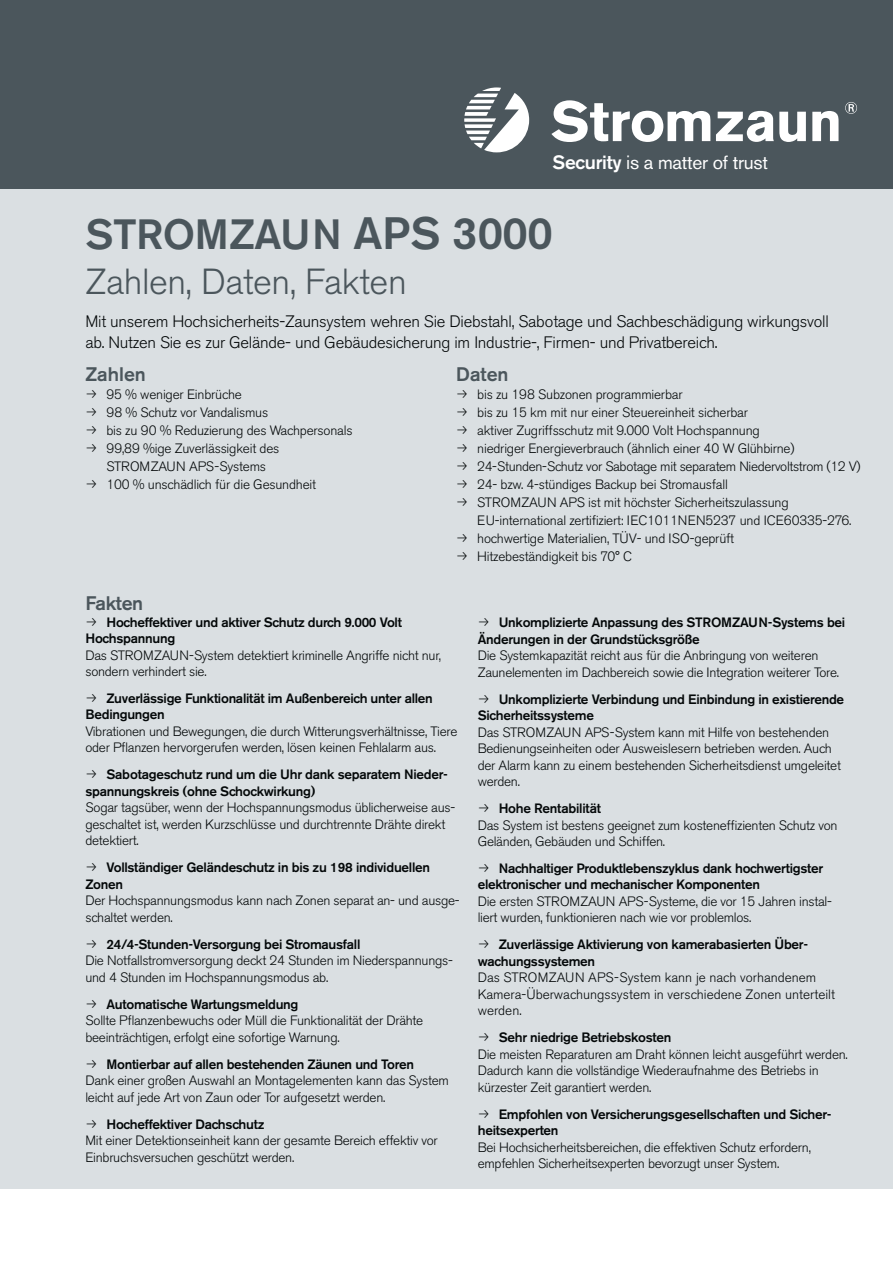
<style>
.page{position:relative;width:893px;height:1263px;background:#fff}
.page>*{position:absolute;margin:0;border:0;box-sizing:border-box;transform-origin:0 0}
.t1{font:500 42px "Akzidenz Grotesk BE";letter-spacing:-.01em;color:#4b565c}
.t2{font:300 36px "Akzidenz Grotesk BE";letter-spacing:-.01em;color:#4b565c}
.t3{font:500 19.5px "Akzidenz Grotesk BE";color:#4b565c}
.t4{font:19.2px "Akzidenz Grotesk BE";letter-spacing:-.015em;color:#fff}
.t5{font:300 16.5px/21px "Akzidenz Grotesk BE";letter-spacing:-.015em;color:#040809}
.t6{font:300 13.5px/16.5px "Akzidenz Grotesk BE";letter-spacing:-.02em;color:#040809}
.t7{font:500 13.5px/16.5px "Akzidenz Grotesk BE";letter-spacing:-.02em;color:#040809}
.t8{font:300 13.5px/16.5px "Akzidenz Grotesk BE";color:#040809}
.s1{font-weight:500}
.s2{font-size:45px}
</style>
<div class="page">
<div style="left:0;top:0;width:893px;height:1189px;background:#dadfe2"></div>
<div style="left:0;top:0;width:893px;height:189px;background:#4b565c"></div>
<svg style="left:464px;top:87px;width:65px;height:65px"></svg>
<svg style="left:551px;top:100px;width:287px;height:42px"></svg>
<svg style="left:845px;top:102px;width:12px;height:12px"></svg>
<h3 class="t4" style="left:552px;top:155px;width:217px"><span class="s1">Security</span> is a matter of trust</h3>
<h1 class="t1" style="left:85px;top:219px;width:469px">STROMZAUN <span class="s2">APS 3000</span></h1>
<h2 class="t2" style="left:85px;top:269px;width:323px">Zahlen, Daten, Fakten</h2>
<p class="t5" style="left:85px;top:313px;width:745px">Mit unserem Hochsicherheits-Zaunsystem wehren Sie Diebstahl, Sabotage und Sachbeschädigung wirkungsvoll ab. Nutzen Sie es zur Gelände- und Gebäudesicherung im Industrie-, Firmen- und Privatbereich.</p>
<h3 class="t3" style="left:85px;top:367px;width:62px">Zahlen</h3>
<p class="t6" style="left:106px;top:387px;width:248px;line-height:18px">95 % weniger Einbrüche<br>98 % Schutz vor Vandalismus<br>bis zu 90 % Reduzierung des Wachpersonals<br>99,89 %ige Zuverlässigkeit des<br>STROMZAUN APS-Systems<br>100 % unschädlich für die Gesundheit</p>
<h3 class="t3" style="left:456px;top:367px;width:54px">Daten</h3>
<p class="t6" style="left:477px;top:387px;width:385px;line-height:18px">bis zu 198 Subzonen programmierbar<br>bis zu 15 km mit nur einer Steuereinheit sicherbar<br>aktiver Zugriffsschutz mit 9.000 Volt Hochspannung<br>niedriger Energieverbrauch (ähnlich einer 40 W Glühbirne)<br>24-Stunden-Schutz vor Sabotage mit separatem Niedervoltstrom (12 V)<br>24- bzw. 4-stündiges Backup bei Stromausfall<br>STROMZAUN APS ist mit höchster Sicherheitszulassung EU-international zertifiziert: IEC1011NEN5237 und ICE60335-276. hochwertige Materialien, TÜV- und ISO-geprüft<br>Hitzebeständigkeit bis 70° C</p>
<h3 class="t3" style="left:85px;top:596px;width:59px">Fakten</h3>
<p class="t7" style="left:85px;top:615px;width:318px;text-indent:21px">Hocheffektiver und aktiver Schutz durch 9.000 Volt<br>Hochspannung</p>
<p class="t6" style="left:85px;top:648px;width:357px">Das STROMZAUN-System detektiert kriminelle Angriffe nicht nur, sondern verhindert sie.</p>
<p class="t7" style="left:85px;top:691px;width:349px;text-indent:21px">Zuverlässige Funktionalität im Außenbereich unter allen<br>Bedingungen</p>
<p class="t6" style="left:85px;top:725px;width:374px">Vibrationen und Bewegungen, die durch Witterungsverhältnisse, Tiere oder Pflanzen hervorgerufen werden, lösen keinen Fehlalarm aus.</p>
<p class="t7" style="left:85px;top:768px;width:364px;text-indent:21px">Sabotageschutz rund um die Uhr dank separatem Nieder&shy;spannungskreis (ohne Schockwirkung)</p>
<p class="t6" style="left:85px;top:801px;width:371px">Sogar tagsüber, wenn der Hochspannungsmodus üblicherweise aus&shy;geschaltet ist, werden Kurzschlüsse und durchtrennte Drähte direkt detektiert.</p>
<p class="t7" style="left:85px;top:861px;width:346px;text-indent:21px">Vollständiger Geländeschutz in bis zu 198 individuellen<br>Zonen</p>
<p class="t6" style="left:85px;top:894px;width:376px">Der Hochspannungsmodus kann nach Zonen separat an- und ausge&shy;schaltet werden.</p>
<p class="t7" style="left:106px;top:937px;width:255px">24/4-Stunden-Versorgung bei Stromausfall</p>
<p class="t6" style="left:85px;top:954px;width:369px">Die Notfallstromversorgung deckt 24 Stunden im Niederspannungs&shy;und 4 Stunden im Hochspannungsmodus ab.</p>
<p class="t7" style="left:106px;top:997px;width:194px">Automatische Wartungsmeldung</p>
<p class="t6" style="left:85px;top:1014px;width:339px">Sollte Pflanzenbewuchs oder Müll die Funktionalität der Drähte beeinträchtigen, erfolgt eine sofortige Warnung.</p>
<p class="t7" style="left:106px;top:1057px;width:309px">Montierbar auf allen bestehenden Zäunen und Toren</p>
<p class="t6" style="left:85px;top:1074px;width:365px">Dank einer großen Auswahl an Montagelementen kann das System leicht auf jede Art von Zaun oder Tor aufgesetzt werden.</p>
<p class="t7" style="left:106px;top:1117px;width:160px">Hocheffektiver Dachschutz</p>
<p class="t6" style="left:85px;top:1134px;width:354px">Mit einer Detektionseinheit kann der gesamte Bereich effektiv vor<br>Einbruchsversuchen geschützt werden.</p>
<p class="t7" style="left:478px;top:615px;width:369px;text-indent:21px">Unkomplizierte Anpassung des STROMZAUN-Systems bei<br>Änderungen in der Grundstücksgröße</p>
<p class="t6" style="left:478px;top:649px;width:363px">Die Systemkapazität reicht aus für die Anbringung von weiteren<br>Zaunelementen im Dachbereich sowie die Integration weiterer Tore.</p>
<p class="t7" style="left:478px;top:692px;width:368px;text-indent:21px">Unkomplizierte Verbindung und Einbindung in existierende<br>Sicherheitssysteme</p>
<p class="t6" style="left:478px;top:725px;width:365px">Das STROMZAUN APS-System kann mit Hilfe von bestehenden Bedienungseinheiten oder Ausweislesern betrieben werden. Auch der Alarm kann zu einem bestehenden Sicherheitsdienst umgeleitet werden.</p>
<p class="t7" style="left:499px;top:801px;width:104px">Hohe Rentabilität</p>
<p class="t6" style="left:478px;top:818px;width:361px">Das System ist bestens geeignet zum kosteneffizienten Schutz von<br>Geländen, Gebäuden und Schiffen.</p>
<p class="t7" style="left:478px;top:861px;width:347px;text-indent:21px">Nachhaltiger Produktlebenszyklus dank hochwertigster elektronischer und mechanischer Komponenten</p>
<p class="t6" style="left:478px;top:895px;width:356px">Die ersten STROMZAUN APS-Systeme, die vor 15 Jahren instal&shy;liert wurden, funktionieren nach wie vor problemlos.</p>
<p class="t7" style="left:478px;top:938px;width:332px;text-indent:21px">Zuverlässige Aktivierung von kamerabasierten Über&shy;wachungssystemen</p>
<p class="t8" style="left:478px;top:971px;width:359px">Das STROMZAUN APS-System kann je nach vorhandenem<br>Kamera-Überwachungssystem in verschiedene Zonen unterteilt werden.</p>
<p class="t7" style="left:499px;top:1031px;width:174px">Sehr niedrige Betriebskosten</p>
<p class="t6" style="left:478px;top:1048px;width:371px">Die meisten Reparaturen am Draht können leicht ausgeführt werden.<br>Dadurch kann die vollständige Wiederaufnahme des Betriebs in kürzester Zeit garantiert werden.</p>
<p class="t7" style="left:478px;top:1107px;width:355px;text-indent:21px">Empfohlen von Versicherungsgesellschaften und Sicher&shy;heitsexperten</p>
<p class="t6" style="left:478px;top:1141px;width:335px">Bei Hochsicherheitsbereichen, die effektiven Schutz erfordern, empfehlen Sicherheitsexperten bevorzugt unser System.</p>
</div>
